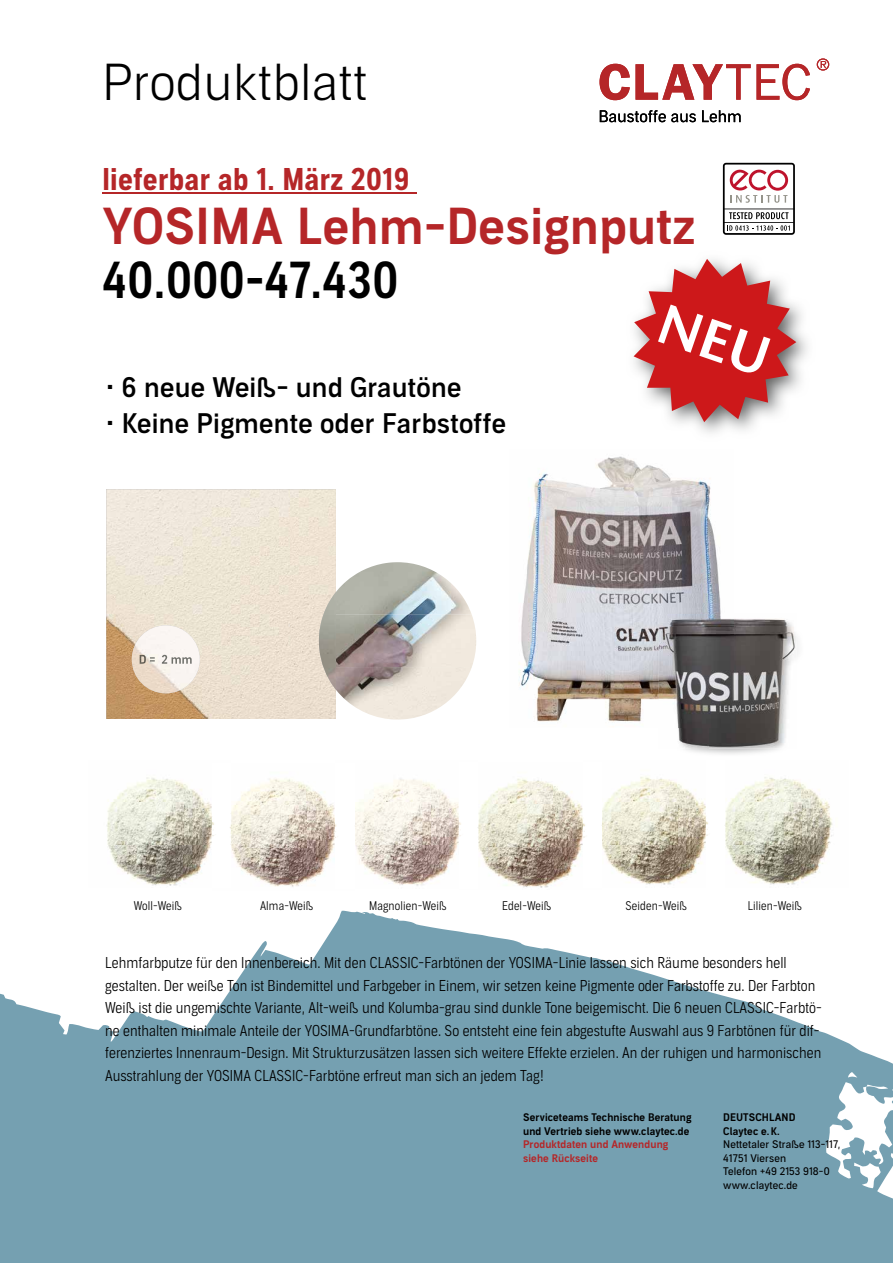
<style>
.page{position:relative;width:893px;height:1263px;background:#fff}
.page>*{position:absolute;margin:0;border:0;box-sizing:border-box;transform-origin:0 0}
.t1{font:49.5px "Aago Sm";letter-spacing:.01em;color:#b52628}
.t2{font:49.5px "Aago Condensed Sm";letter-spacing:.01em;color:#000}
.t3{font:300 49.5px "Aago";letter-spacing:.01em;color:#000}
.t4{font:700 30px "Aago Condensed";letter-spacing:.01em;color:#b52628}
.t5{font:500 27px "Aago";letter-spacing:.01em;color:#000}
.t6{font:300 15px/22.5px "Aago Condensed";color:#000}
.t7{font:300 12px "Aago Condensed";letter-spacing:.01em;color:#000}
.t8{font:10.5px/13.5px "Aago Sm";letter-spacing:.01em;color:#000}
.t9{font:10.5px/13.5px "Aago";letter-spacing:.01em;color:#000}
.t10{font:10.5px/13.5px "Aago Sm";letter-spacing:.01em;color:#b52628}
</style>
<div class="page">
<svg style="left:0;top:910px;width:893px;height:353px;fill:#75a0b1"></svg>
<hr style="left:102px;top:192px;width:315px;height:2px;background:#b52628">
<img style="left:106px;top:489px;width:230px;height:230px">
<svg style="left:599px;top:64px;width:211px;height:36px"></svg>
<svg style="left:817px;top:58px;width:12px;height:13px"></svg>
<svg style="left:600px;top:110px;width:141px;height:12px"></svg>
<img style="left:132px;top:625px;width:68px;height:68px">
<img style="left:140px;top:655px;width:52px;height:9px">
<svg style="left:723px;top:163px;width:72px;height:72px"></svg>
<img style="left:478px;top:778px;width:105px;height:69px">
<img style="left:478px;top:847px;width:103px;height:41px">
<img style="left:519px;top:456px;width:202px;height:266px">
<img style="left:677px;top:727px;width:31px;height:21px">
<img style="left:659px;top:614px;width:62px;height:108px">
<img style="left:708px;top:618px;width:88px;height:130px">
<img style="left:664px;top:618px;width:70px;height:109px">
<img style="left:336px;top:562px;width:136px;height:52px">
<img style="left:336px;top:614px;width:140px;height:53px">
<img style="left:336px;top:667px;width:136px;height:52px">
<svg style="left:319px;top:633px;width:1px;height:13px"></svg>
<img style="left:230px;top:778px;width:106px;height:70px">
<img style="left:231px;top:848px;width:102px;height:39px">
<img style="left:605px;top:776px;width:72px;height:27px">
<img style="left:677px;top:784px;width:30px;height:61px">
<img style="left:601px;top:803px;width:77px;height:82px">
<img style="left:677px;top:845px;width:28px;height:40px">
<img style="left:583px;top:823px;width:2px;height:15px">
<img style="left:357px;top:778px;width:73px;height:25px">
<img style="left:430px;top:784px;width:29px;height:61px">
<img style="left:355px;top:803px;width:75px;height:83px">
<img style="left:430px;top:845px;width:27px;height:35px">
<img style="left:729px;top:777px;width:72px;height:26px">
<img style="left:801px;top:784px;width:32px;height:96px">
<img style="left:725px;top:803px;width:76px;height:82px">
<img style="left:106px;top:777px;width:77px;height:109px">
<img style="left:183px;top:783px;width:29px;height:62px">
<img style="left:183px;top:845px;width:28px;height:36px">
<svg style="left:634px;top:259px;width:162px;height:163px"></svg>
<h1 class="t3" style="left:102px;top:54px;width:267px">Produktblatt</h1>
<h2 class="t4" style="left:102px;top:162px;width:308px">lieferbar ab 1. März 2019</h2>
<h1 class="t1" style="left:102px;top:197px;width:594px">YOSIMA Lehm-Designputz</h1>
<h1 class="t2" style="left:102px;top:252px;width:297px">40.000-47.430</h1>
<h3 class="t5" style="left:106px;top:372px;width:357px">• 6 neue Weiß- und Grautöne</h3>
<h3 class="t5" style="left:106px;top:408px;width:401px">• Keine Pigmente oder Farbstoffe</h3>
<p class="t7" style="left:134px;top:899px;width:50px">Woll-Weiß</p>
<p class="t7" style="left:260px;top:899px;width:55px">Alma-Weiß</p>
<p class="t7" style="left:369px;top:899px;width:79px">Magnolien-Weiß</p>
<p class="t7" style="left:626px;top:899px;width:63px">Seiden-Weiß</p>
<p class="t7" style="left:748px;top:899px;width:56px">Lilien-Weiß</p>
<p class="t7" style="left:502px;top:899px;width:51px">Edel-Weiß</p>
<p class="t6" style="left:105px;top:952px;width:718px">Lehmfarbputze für den Innenbereich. Mit den CLASSIC-Farbtönen der YOSIMA-Linie lassen sich Räume besonders hell gestalten. Der weiße Ton ist Bindemittel und Farbgeber in Einem, wir setzen keine Pigmente oder Farbstoffe zu. Der Farbton Weiß ist die ungemischte Variante, Alt-weiß und Kolumba-grau sind dunkle Tone beigemischt. Die 6 neuen CLASSIC-Farbtö&shy;ne enthalten minimale Anteile der YOSIMA-Grundfarbtöne. So entsteht eine fein abgestufte Auswahl aus 9 Farbtönen für dif&shy;ferenziertes Innenraum-Design. Mit Strukturzusätzen lassen sich weitere Effekte erzielen. An der ruhigen und harmonischen Ausstrahlung der YOSIMA CLASSIC-Farbtöne erfreut man sich an jedem Tag!</p>
<p class="t8" style="left:723px;top:1111px;width:74px">DEUTSCHLAND<br>Claytec e.K.</p>
<p class="t9" style="left:723px;top:1138px;width:119px">Nettetaler Straße 113-117,<br>41751 Viersen<br>Telefon +49 2153 918-0 www.claytec.de</p>
<p class="t8" style="left:523px;top:1111px;width:170px">Serviceteams Technische Beratung und Vertrieb siehe www.claytec.de</p>
<p class="t10" style="left:523px;top:1138px;width:147px">Produktdaten und Anwendung siehe Rückseite</p>
</div>
